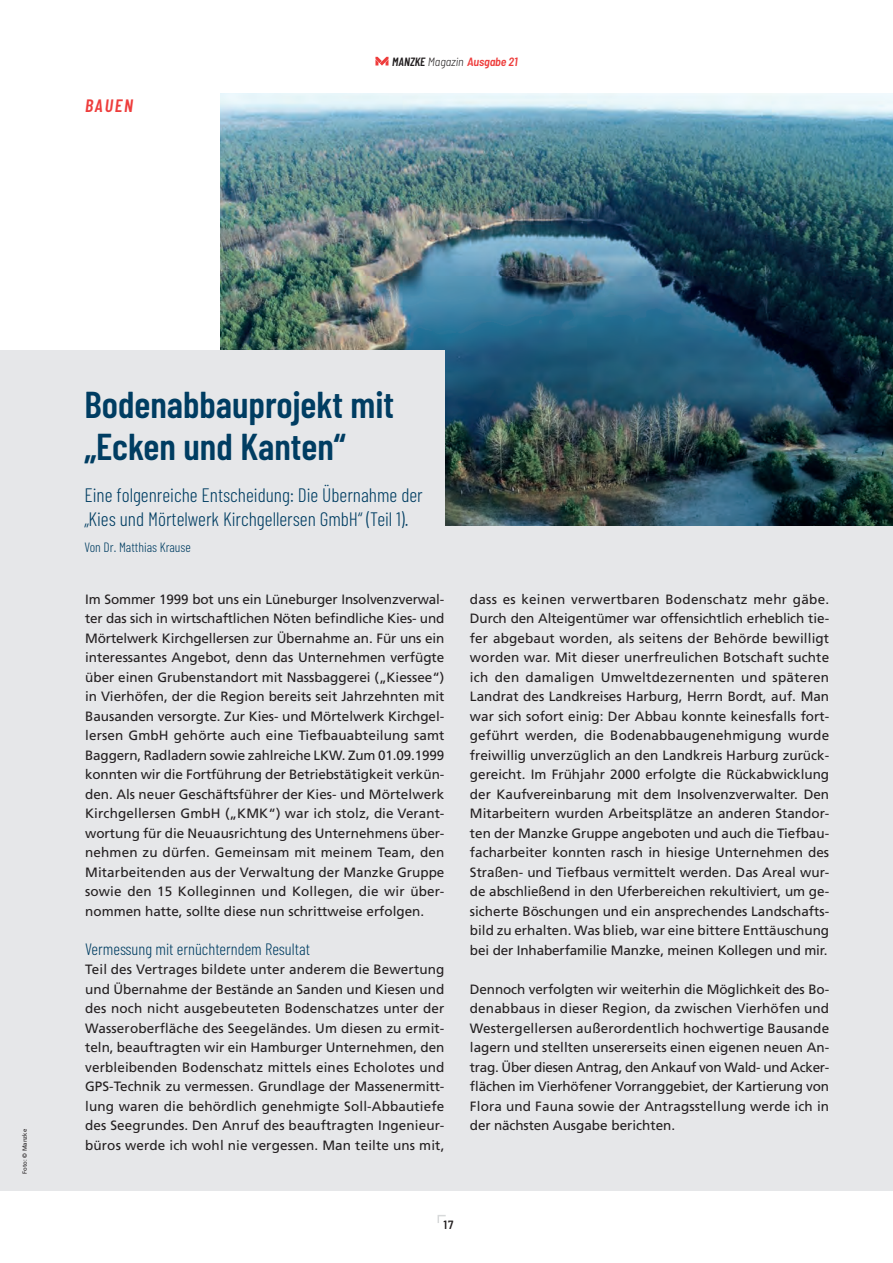
<style>
.page{position:relative;width:893px;height:1263px;background:#fff}
.page>*{position:absolute;margin:0;border:0;box-sizing:border-box;transform-origin:0 0}
.t1{font:600 37.5px/42px "Barlow Condensed";color:#003d62}
.t2{font:300 19.5px "Barlow Condensed";color:#003d62}
.t3{font:italic 600 18px "Barlow Condensed";letter-spacing:.095em;color:#ee3d3c}
.t4{font:300 16.5px "Barlow Condensed";color:#003d62}
.t5{font:13.5px/19.5px "Frutiger";color:#231f20;text-align:justify}
.t6{font:300 13.5px "Barlow Condensed";color:#003d62}
.t7{font:italic 600 semi-condensed 12px "Barlow";letter-spacing:-.01em;color:#ee3d3c}
.t8{font:600 semi-condensed 12px "Barlow";color:#231f20}
.t9{font:6px "Frutiger";color:#231f20}
.s1{font-family:"Barlow Condensed";font-stretch:normal;color:#231f20}
.s2{font-weight:300;color:#231f20}
</style>
<div class="page">
<div style="left:0;top:350px;width:893px;height:841px;background:#e6e7e9"></div>
<svg style="left:375px;top:57px;width:13px;height:9px"></svg>
<img style="left:220px;top:94px;width:673px;height:432px">
<svg style="left:437px;top:1215px;width:9px;height:8px"></svg>
<div style="left:36px;top:350px;width:408px;height:243px;background:#e6e7e9"></div>
<p class="t3" style="left:85px;top:94px;width:49px">BAUEN</p>
<p class="t7" style="left:392px;top:54px;width:127px"><span class="s1">MANZKE</span> <span class="s2">Magazin</span> Ausgabe 21</p>
<p class="t9" style="left:21px;top:1174px;width:46px;rotate:-90deg">Foto: © Manzke</p>
<p class="t1" style="left:84px;top:383px;width:311px">Bodenabbauprojekt mit „Ecken und Kanten“</p>
<p class="t2" style="left:84px;top:483px;width:340px">Eine folgenreiche Entscheidung: Die Übernahme der</p>
<p class="t2" style="left:84px;top:507px;width:326px">„Kies und Mörtelwerk Kirchgellersen GmbH“ (Teil 1).</p>
<p class="t6" style="left:84px;top:538px;width:108px">Von Dr. Matthias Krause</p>
<p class="t5" style="left:85px;top:589px;width:361px">Im Sommer 1999 bot uns ein Lüneburger Insolvenzverwal&shy;ter das sich in wirtschaftlichen Nöten befindliche Kies- und Mörtelwerk Kirchgellersen zur Übernahme an. Für uns ein interessantes Angebot, denn das Unternehmen verfügte über einen Grubenstandort mit Nassbaggerei („Kiessee“) in Vierhöfen, der die Region bereits seit Jahrzehnten mit Bausanden versorgte. Zur Kies- und Mörtelwerk Kirchgel&shy;lersen GmbH gehörte auch eine Tiefbauabteilung samt Baggern, Radladern sowie zahlreiche LKW. Zum 01.09.1999 konnten wir die Fortführung der Betriebstätigkeit verkün&shy;den. Als neuer Geschäftsführer der Kies- und Mörtelwerk Kirchgellersen GmbH („KMK“) war ich stolz, die Verant&shy;wortung für die Neuausrichtung des Unternehmens über&shy;nehmen zu dürfen. Gemeinsam mit meinem Team, den Mitarbeitenden aus der Verwaltung der Manzke Gruppe sowie den 15 Kolleginnen und Kollegen, die wir über&shy;nommen hatte, sollte diese nun schrittweise erfolgen.</p>
<p class="t4" style="left:85px;top:939px;width:226px">Vermessung mit ernüchterndem Resultat</p>
<p class="t5" style="left:85px;top:960px;width:361px">Teil des Vertrages bildete unter anderem die Bewertung und Übernahme der Bestände an Sanden und Kiesen und des noch nicht ausgebeuteten Bodenschatzes unter der Wasseroberfläche des Seegeländes. Um diesen zu ermit&shy;teln, beauftragten wir ein Hamburger Unternehmen, den verbleibenden Bodenschatz mittels eines Echolotes und GPS-Technik zu vermessen. Grundlage der Massenermitt&shy;lung waren die behördlich genehmigte Soll-Abbautiefe des Seegrundes. Den Anruf des beauftragten Ingenieur&shy;büros werde ich wohl nie vergessen. Man teilte uns mit,</p>
<p class="t5" style="left:470px;top:589px;width:361px">dass es keinen verwertbaren Bodenschatz mehr gäbe.<br>Durch den Alteigentümer war offensichtlich erheblich tie&shy;fer abgebaut worden, als seitens der Behörde bewilligt worden war. Mit dieser unerfreulichen Botschaft suchte ich den damaligen Umweltdezernenten und späteren Landrat des Landkreises Harburg, Herrn Bordt, auf. Man war sich sofort einig: Der Abbau konnte keinesfalls fort&shy;geführt werden, die Bodenabbaugenehmigung wurde freiwillig unverzüglich an den Landkreis Harburg zurück&shy;gereicht. Im Frühjahr 2000 erfolgte die Rückabwicklung der Kaufvereinbarung mit dem Insolvenzverwalter. Den Mitarbeitern wurden Arbeitsplätze an anderen Standor&shy;ten der Manzke Gruppe angeboten und auch die Tiefbau&shy;facharbeiter konnten rasch in hiesige Unternehmen des Straßen- und Tiefbaus vermittelt werden. Das Areal wur&shy;de abschließend in den Uferbereichen rekultiviert, um ge&shy;sicherte Böschungen und ein ansprechendes Landschafts&shy;bild zu erhalten. Was blieb, war eine bittere Enttäuschung bei der Inhaberfamilie Manzke, meinen Kollegen und mir.</p>
<p class="t5" style="left:470px;top:979px;width:361px">Dennoch verfolgten wir weiterhin die Möglichkeit des Bo&shy;denabbaus in dieser Region, da zwischen Vierhöfen und Westergellersen außerordentlich hochwertige Bausande lagern und stellten unsererseits einen eigenen neuen An&shy;trag. Über diesen Antrag, den Ankauf von Wald- und Acker&shy;flächen im Vierhöfener Vorranggebiet, der Kartierung von Flora und Fauna sowie der Antragsstellung werde ich in der nächsten Ausgabe berichten.</p>
<p class="t8" style="left:444px;top:1217px;width:11px">17</p>
</div>
